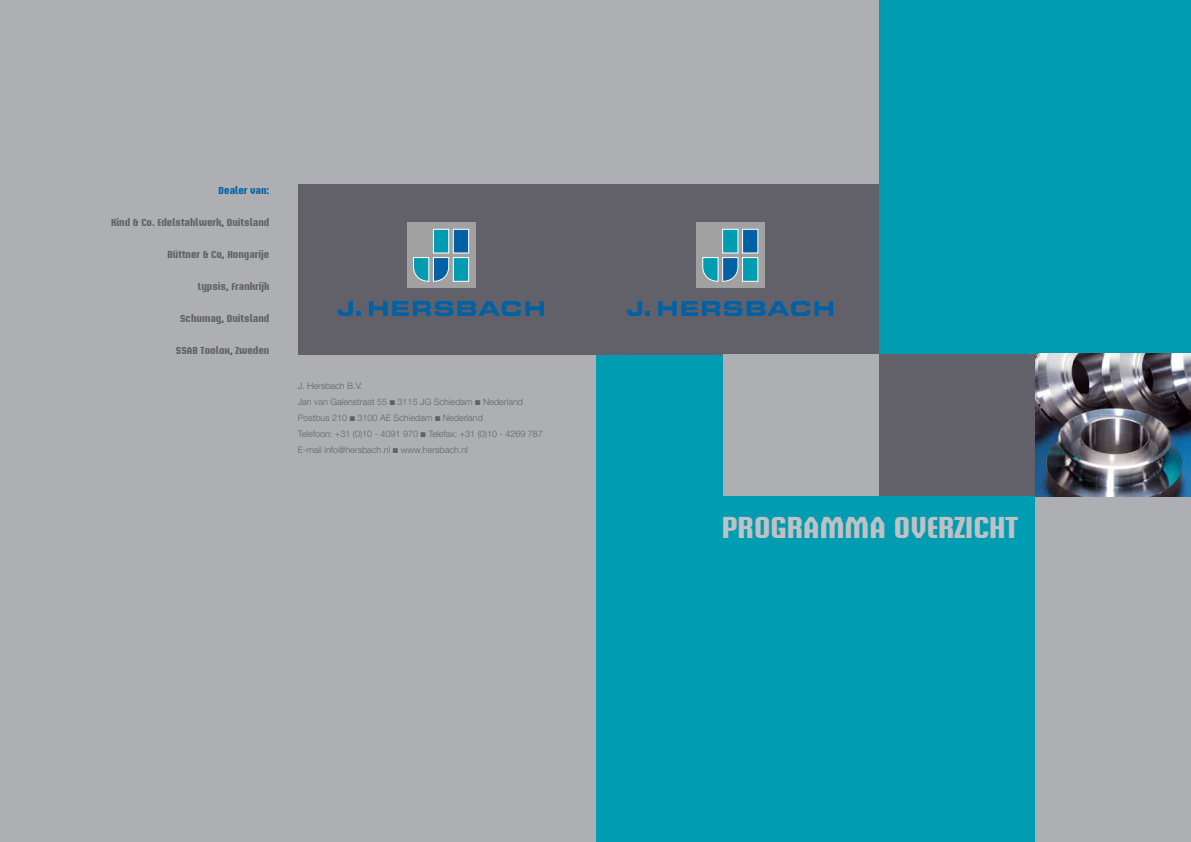
<style>
.page{position:relative;width:1191px;height:842px;background:#fff}
.page>*{position:absolute;margin:0;border:0;box-sizing:border-box;transform-origin:0 0}
.t1{font:700 29.9px "Briem Akademi Std";color:#bfc1c4}
.t2{font:700 10px "Briem Akademi Std";color:#62616a}
.t3{font:700 10px "Briem Akademi Std";color:#0062a5}
.t4{font:300 9px/16px "Helvetica Neue LT Std";color:#62616a}
</style>
<div class="page">
<div style="left:595px;top:0;width:284px;height:185px;background:#aeafb2"></div>
<div style="left:595px;top:354px;width:440px;height:488px;background:#009cb1"></div>
<div style="left:595px;top:184px;width:284px;height:170px;background:#62616a"></div>
<div style="left:879px;top:354px;width:156px;height:142px;background:#62616a"></div>
<div style="left:723px;top:354px;width:156px;height:142px;background:#aeafb2"></div>
<div style="left:879px;top:0;width:312px;height:354px;background:#009cb1"></div>
<div style="left:1035px;top:496px;width:156px;height:346px;background:#aeafb2"></div>
<img style="left:1035px;top:354px;width:156px;height:142px">
<div style="left:0;top:0;width:595px;height:842px;background:#aeafb2"></div>
<div style="left:298px;top:184px;width:297px;height:170px;background:#62616a"></div>
<div style="left:696px;top:223px;width:68px;height:65px;background:#a1a1a1"></div>
<div style="left:722px;top:229px;width:16px;height:24px;background:#009cb1;border:1px solid #fff"></div>
<div style="left:742px;top:229px;width:16px;height:24px;background:#0062a5;border:1px solid #fff"></div>
<div style="left:742px;top:257px;width:16px;height:25px;background:#009cb1;border:1px solid #fff"></div>
<svg style="left:702px;top:257px;width:36px;height:25px"></svg>
<svg style="left:627px;top:301px;width:23px;height:15px"></svg>
<svg style="left:658px;top:301px;width:175px;height:15px"></svg>
<div style="left:407px;top:223px;width:68px;height:65px;background:#a1a1a1"></div>
<div style="left:433px;top:229px;width:16px;height:24px;background:#009cb1;border:1px solid #fff"></div>
<div style="left:453px;top:229px;width:16px;height:24px;background:#0062a5;border:1px solid #fff"></div>
<div style="left:453px;top:257px;width:16px;height:25px;background:#009cb1;border:1px solid #fff"></div>
<svg style="left:413px;top:257px;width:36px;height:25px"></svg>
<svg style="left:338px;top:301px;width:23px;height:15px"></svg>
<svg style="left:369px;top:301px;width:175px;height:15px"></svg>
<p class="t3" style="left:219px;top:185px;width:52px">Dealer van:</p>
<p class="t2" style="left:111px;top:217px;width:160px">Kind &amp; Co. Edelstahlwerk, Duitsland</p>
<p class="t2" style="left:167px;top:249px;width:103px">Büttner &amp; Co, Hongarije</p>
<p class="t2" style="left:198px;top:281px;width:73px">Lypsis, Frankrijk</p>
<p class="t2" style="left:180px;top:313px;width:91px">Schumag, Duitsland</p>
<p class="t2" style="left:176px;top:345px;width:95px">SSAB Toolox, Zweden</p>
<p class="t4" style="left:298px;top:378px;width:247px">J. Hersbach B.V.<br>Jan van Galenstraat 55 ■ 3115 JG Schiedam ■ Nederland Postbus 210 ■ 3100 AE Schiedam ■ Nederland<br>Telefoon: +31 (0)10 - 4091 970 ■ Telefax: +31 (0)10 - 4269 787<br>E-mail info@hersbach.nl ■ www.hersbach.nl</p>
<h1 class="t1" style="left:722px;top:510px;width:298px">PROGRAMMA OVERZICHT</h1>
</div>
